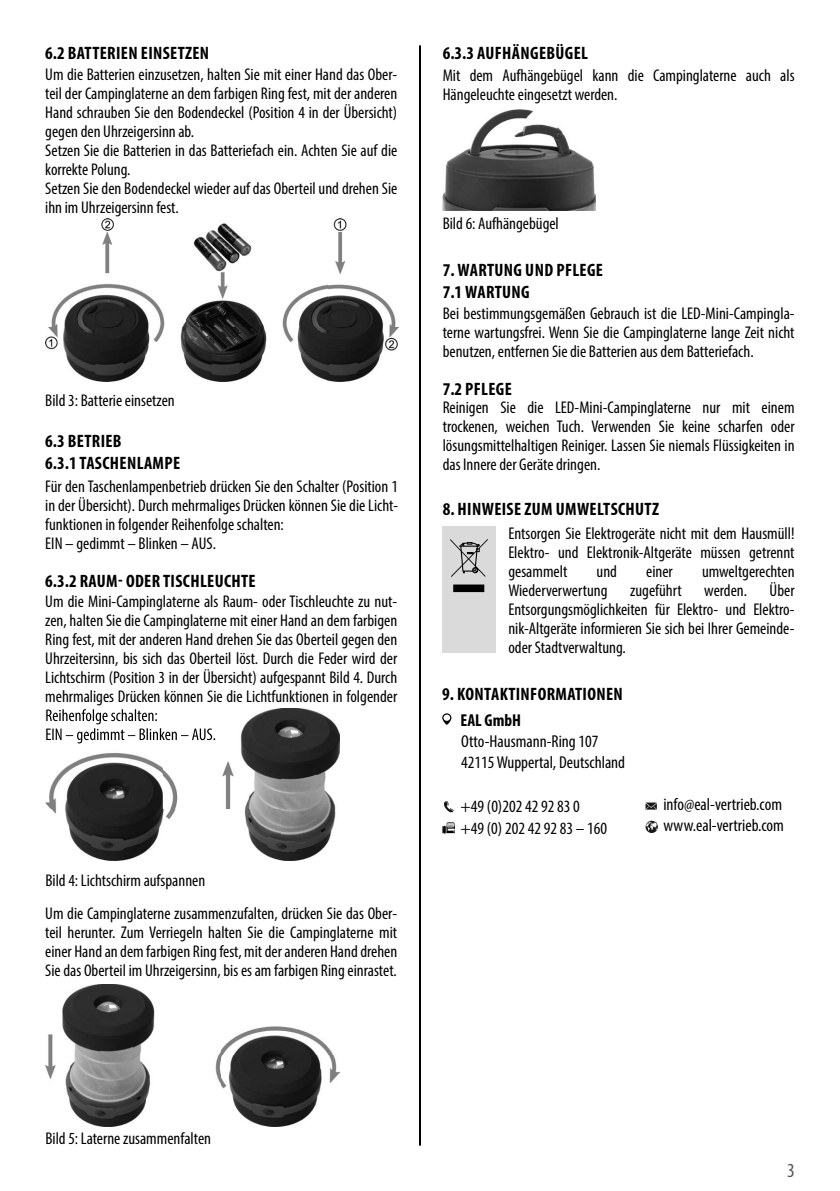
<style>
.page{position:relative;width:840px;height:1191px;background:#fff}
.page>*{position:absolute;margin:0;border:0;box-sizing:border-box;transform-origin:0 0}
.t1{font:condensed 20px "Myriad Pro";color:#575757}
.t2{font:700 condensed 18px/21.8px "Myriad Pro";letter-spacing:.02em;color:#000}
.t3{font:condensed 17.2px/20.8px "Myriad Pro";color:#000}
.t4{font:700 condensed 17.2px "Myriad Pro";color:#000}
.t5{font:condensed 17px/19px "Myriad Pro";color:#000;text-align:justify}
</style>
<div class="page">
<hr style="left:419px;top:45px;width:2px;height:1100px;background:#000">
<svg style="left:645px;top:820px;width:12px;height:13px"></svg>
<svg style="left:645px;top:802px;width:11px;height:7px"></svg>
<svg style="left:444px;top:801px;width:9px;height:11px"></svg>
<svg style="left:442px;top:713px;width:9px;height:11px"></svg>
<svg style="left:442px;top:822px;width:12px;height:12px"></svg>
<img style="left:45px;top:218px;width:353px;height:163px">
<img style="left:45px;top:708px;width:294px;height:152px">
<img style="left:46px;top:709px;width:111px;height:15px">
<img style="left:46px;top:728px;width:169px;height:15px">
<img style="left:45px;top:984px;width:294px;height:142px">
<img style="left:442px;top:110px;width:153px;height:100px">
<div style="left:442px;top:526px;width:53px;height:127px;background:#dadada"></div>
<svg style="left:450px;top:539px;width:37px;height:53px"></svg>
<p class="t2" style="left:45px;top:41px;width:165px">6.2 BATTERIEN EINSETZEN</p>
<p class="t5" style="left:45px;top:65px;width:353px;text-align:left">Um die Batterien einzusetzen, halten Sie mit einer Hand das Ober&shy;teil der Campinglaterne an dem farbigen Ring fest, mit der anderen Hand schrauben Sie den Bodendeckel (Position 4 in der Übersicht) gegen den Uhrzeigersinn ab.<br>Setzen Sie die Batterien in das Batteriefach ein. Achten Sie auf die korrekte Polung.<br>Setzen Sie den Bodendeckel wieder auf das Oberteil und drehen Sie ihn im Uhrzeigersinn fest.</p>
<p class="t5" style="left:45px;top:391px;width:131px">Bild 3: Batterie einsetzen</p>
<p class="t2" style="left:45px;top:430px;width:136px">6.3 BETRIEB<br>6.3.1 TASCHENLAMPE</p>
<p class="t5" style="left:45px;top:477px;width:354px;text-align:left">Für den Taschenlampenbetrieb drücken Sie den Schalter (Position 1 in der Übersicht). Durch mehrmaliges Drücken können Sie die Licht&shy;funktionen in folgender Reihenfolge schalten:<br>EIN – gedimmt – Blinken – AUS.</p>
<p class="t2" style="left:45px;top:570px;width:212px">6.3.2 RAUM- ODER TISCHLEUCHTE</p>
<p class="t5" style="left:45px;top:591px;width:353px">Um die Mini-Campinglaterne als Raum- oder Tischleuchte zu nut&shy;zen, halten Sie die Campinglaterne mit einer Hand an dem farbigen Ring fest, mit der anderen Hand drehen Sie das Oberteil gegen den Uhrzeitersinn, bis sich das Oberteil löst. Durch die Feder wird der Lichtschirm (Position 3 in der Übersicht) aufgespannt Bild 4. Durch mehrmaliges Drücken können Sie die Lichtfunktionen in folgender</p>
<p class="t5" style="left:45px;top:870px;width:161px">Bild 4: Lichtschirm aufspannen</p>
<p class="t5" style="left:45px;top:903px;width:353px">Um die Campinglaterne zusammenzufalten, drücken Sie das Ober&shy;teil herunter. Zum Verriegeln halten Sie die Campinglaterne mit einer Hand an dem farbigen Ring fest, mit der anderen Hand drehen Sie das Oberteil im Uhrzeigersinn, bis es am farbigen Ring einrastet.</p>
<p class="t2" style="left:442px;top:42px;width:147px">6.3.3 AUFHÄNGEBÜGEL</p>
<p class="t5" style="left:442px;top:66px;width:353px">Mit dem Aufhängebügel kann die Campinglaterne auch als<br>Hängeleuchte eingesetzt werden.</p>
<p class="t5" style="left:442px;top:213px;width:118px">Bild 6: Aufhängebügel</p>
<p class="t2" style="left:442px;top:258px;width:162px">7. WARTUNG UND PFLEGE<br>7.1 WARTUNG</p>
<p class="t5" style="left:442px;top:303px;width:353px">Bei bestimmungsgemäßen Gebrauch ist die LED-Mini-Campingla&shy;terne wartungsfrei. Wenn Sie die Campinglaterne lange Zeit nicht benutzen, entfernen Sie die Batterien aus dem Batteriefach.</p>
<p class="t2" style="left:442px;top:377px;width:71px">7.2 PFLEGE</p>
<p class="t5" style="left:442px;top:398px;width:353px">Reinigen Sie die LED-Mini-Campinglaterne nur mit einem trockenen, weichen Tuch. Verwenden Sie keine scharfen oder lösungsmittelhaltigen Reiniger. Lassen Sie niemals Flüssigkeiten in das Innere der Geräte dringen.</p>
<p class="t2" style="left:442px;top:497px;width:218px">8. HINWEISE ZUM UMWELTSCHUTZ</p>
<p class="t5" style="left:508px;top:524px;width:287px">Entsorgen Sie Elektrogeräte nicht mit dem Hausmüll!<br>Elektro- und Elektronik-Altgeräte müssen getrennt gesammelt</p>
<p class="t5" style="left:596px;top:562px;width:22px">und</p>
<p class="t5" style="left:646px;top:562px;width:28px">einer</p>
<p class="t5" style="left:701px;top:562px;width:94px">umweltgerechten</p>
<p class="t5" style="left:508px;top:581px;width:101px">Wiederverwertung</p>
<p class="t5" style="left:629px;top:581px;width:53px">zugeführt</p>
<p class="t5" style="left:704px;top:581px;width:44px">werden.</p>
<p class="t5" style="left:508px;top:581px;width:287px;text-indent:261px">Über Entsorgungsmöglichkeiten für Elektro- und Elektro&shy;nik-Altgeräte informieren Sie sich bei Ihrer Gemeinde&shy;oder Stadtverwaltung.</p>
<p class="t2" style="left:442px;top:683px;width:182px">9. KONTAKTINFORMATIONEN</p>
<p class="t4" style="left:460px;top:709px;width:62px">EAL GmbH</p>
<p class="t3" style="left:461px;top:730px;width:165px">Otto-Hausmann-Ring 107<br>42115 Wuppertal, Deutschland</p>
<p class="t3" style="left:460px;top:795px;width:148px;line-height:21.8px">+49 (0)202 42 92 83 0 +49 (0) 202 42 92 83 – 160</p>
<p class="t3" style="left:663px;top:793px;width:122px">info@eal-vertrieb.com www.eal-vertrieb.com</p>
<p class="t5" style="left:45px;top:1128px;width:167px">Bild 5: Laterne zusammenfalten</p>
<p class="t1" style="left:786px;top:1158px;width:9px">3</p>
</div>
